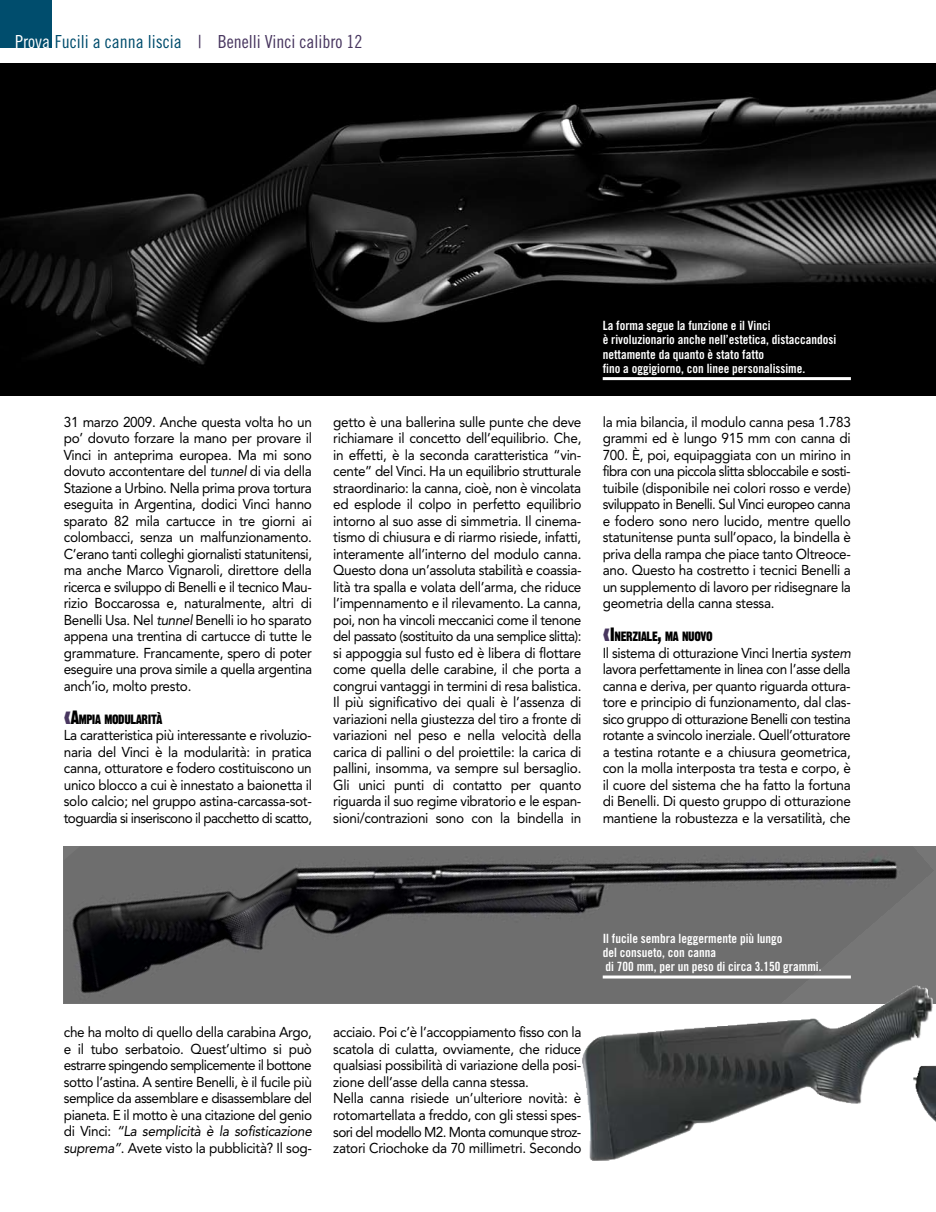
<style>
.page{position:relative;width:936px;height:1212px;background:#fff}
.page>*{position:absolute;margin:0;border:0;box-sizing:border-box;transform-origin:0 0}
.t1{font:18px "Trade Gothic Cond Eighteen";color:#48365f}
.t2{font:14.25px/16.5px "Avenir";letter-spacing:-.02em;color:#000;text-align:justify;scale:.95 1}
.t3{font:13.2px "Gothic Thirteen";letter-spacing:-.03em;color:#000}
.t4{font:12.75px/14.2px "Trade Gothic Bold Cond Twenty";color:#fff}
.s1{color:#fff}
.s2{color:#004d6d}
.s3{font-style:italic}
.s4{font-size:18.75px}
</style>
<div class="page">
<div style="left:0;top:0;width:52px;height:48px;background:#004d6d"></div>
<img style="left:64px;top:846px;width:870px;height:157px">
<img style="left:0;top:64px;width:935px;height:332px">
<img style="left:582px;top:986px;width:334px;height:175px">
<hr style="left:602px;top:377px;width:248px;height:3px;background:#fff">
<hr style="left:602px;top:975px;width:248px;height:3px;background:#fff">
<p class="t1" style="left:15px;top:30px;width:370px"><span class="s1">Prova</span> <span class="s2">Fucili a canna liscia</span> | Benelli Vinci calibro 12<span class="s1">ova</span></p>
<p class="t2" style="left:64px;top:414px;width:263px">31 marzo 2009. Anche questa volta ho un po’ dovuto forzare la mano per provare il Vinci in anteprima europea. Ma mi sono dovuto accontentare del <span class="s3">tunnel</span> di via della Stazione a Urbino. Nella prima prova tortura eseguita in Argentina, dodici Vinci hanno sparato 82 mila cartucce in tre giorni ai colombacci, senza un malfunzionamento.<br>C’erano tanti colleghi giornalisti statunitensi, ma anche Marco Vignaroli, direttore della ricerca e sviluppo di Benelli e il tecnico Mau&shy;rizio Boccarossa e, naturalmente, altri di Benelli Usa. Nel <span class="s3">tunnel</span> Benelli io ho sparato appena una trentina di cartucce di tutte le grammature. Francamente, spero di poter eseguire una prova simile a quella argentina anch’io, molto presto.</p>
<p class="t3" style="left:71px;top:711px;width:93px"><span class="s4">A</span>MPIA MODULARITÀ</p>
<p class="t2" style="left:64px;top:727px;width:263px">La caratteristica più interessante e rivoluzio&shy;naria del Vinci è la modularità: in pratica canna, otturatore e fodero costituiscono un unico blocco a cui è innestato a baionetta il solo calcio; nel gruppo astina-carcassa-sot&shy;toguardia si inseriscono il pacchetto di scatto,</p>
<p class="t2" style="left:333px;top:414px;width:263px">getto è una ballerina sulle punte che deve richiamare il concetto dell’equilibrio. Che, in effetti, è la seconda caratteristica “vin&shy;cente” del Vinci. Ha un equilibrio strutturale straordinario: la canna, cioè, non è vincolata ed esplode il colpo in perfetto equilibrio intorno al suo asse di simmetria. Il cinema&shy;tismo di chiusura e di riarmo risiede, infatti, interamente all’interno del modulo canna.<br>Questo dona un’assoluta stabilità e coassia&shy;lità tra spalla e volata dell’arma, che riduce l’impennamento e il rilevamento. La canna, poi, non ha vincoli meccanici come il tenone del passato (sostituito da una semplice slitta): si appoggia sul fusto ed è libera di flottare come quella delle carabine, il che porta a congrui vantaggi in termini di resa balistica.<br>Il più significativo dei quali è l’assenza di variazioni nella giustezza del tiro a fronte di variazioni nel peso e nella velocità della carica di pallini o del proiettile: la carica di pallini, insomma, va sempre sul bersaglio.<br>Gli unici punti di contatto per quanto riguarda il suo regime vibratorio e le espan&shy;sioni/contrazioni sono con la bindella in</p>
<p class="t4" style="left:602px;top:318px;width:235px">La forma segue la funzione e il Vinci<br>è rivoluzionario anche nell’estetica, distaccandosi nettamente da quanto è stato fatto<br>fino a oggigiorno, con linee personalissime.</p>
<p class="t2" style="left:602px;top:414px;width:263px">la mia bilancia, il modulo canna pesa 1.783 grammi ed è lungo 915 mm con canna di 700. È, poi, equipaggiata con un mirino in fibra con una piccola slitta sbloccabile e sosti&shy;tuibile (disponibile nei colori rosso e verde) sviluppato in Benelli. Sul Vinci europeo canna e fodero sono nero lucido, mentre quello statunitense punta sull’opaco, la bindella è priva della rampa che piace tanto Oltreoce&shy;ano. Questo ha costretto i tecnici Benelli a un supplemento di lavoro per ridisegnare la geometria della canna stessa.</p>
<p class="t3" style="left:609px;top:628px;width:104px"><span class="s4">I</span> NERZIALE<span class="s4">,</span> MA NUOVO</p>
<p class="t2" style="left:602px;top:645px;width:263px">Il sistema di otturazione Vinci Inertia <span class="s3">system </span>lavora perfettamente in linea con l’asse della canna e deriva, per quanto riguarda ottura&shy;tore e principio di funzionamento, dal clas&shy;sico gruppo di otturazione Benelli con testina rotante a svincolo inerziale. Quell’otturatore a testina rotante e a chiusura geometrica, con la molla interposta tra testa e corpo, è il cuore del sistema che ha fatto la fortuna di Benelli. Di questo gruppo di otturazione mantiene la robustezza e la versatilità, che</p>
<p class="t2" style="left:64px;top:1024px;width:263px">che ha molto di quello della carabina Argo, e il tubo serbatoio. Quest’ultimo si può estrarre spingendo semplicemente il bottone sotto l’astina. A sentire Benelli, è il fucile più semplice da assemblare e disassemblare del pianeta. E il motto è una citazione del genio di Vinci: <span class="s3">“La semplicità è la sofisticazione suprema”</span>. Avete visto la pubblicità? Il sog-</p>
<p class="t2" style="left:333px;top:1024px;width:263px;text-align:left">acciaio. Poi c’è l’accoppiamento fisso con la scatola di culatta, ovviamente, che riduce qualsiasi possibilità di variazione della posi&shy;zione dell’asse della canna stessa.<br>Nella canna risiede un’ulteriore novità: è rotomartellata a freddo, con gli stessi spes&shy;sori del modello M2. Monta comunque stroz&shy;zatori Criochoke da 70 millimetri. Secondo</p>
<p class="t4" style="left:602px;top:931px;width:220px">Il fucile sembra leggermente più lungo<br>del consueto, con canna<br>di 700 mm, per un peso di circa 3.150 grammi.</p>
</div>
